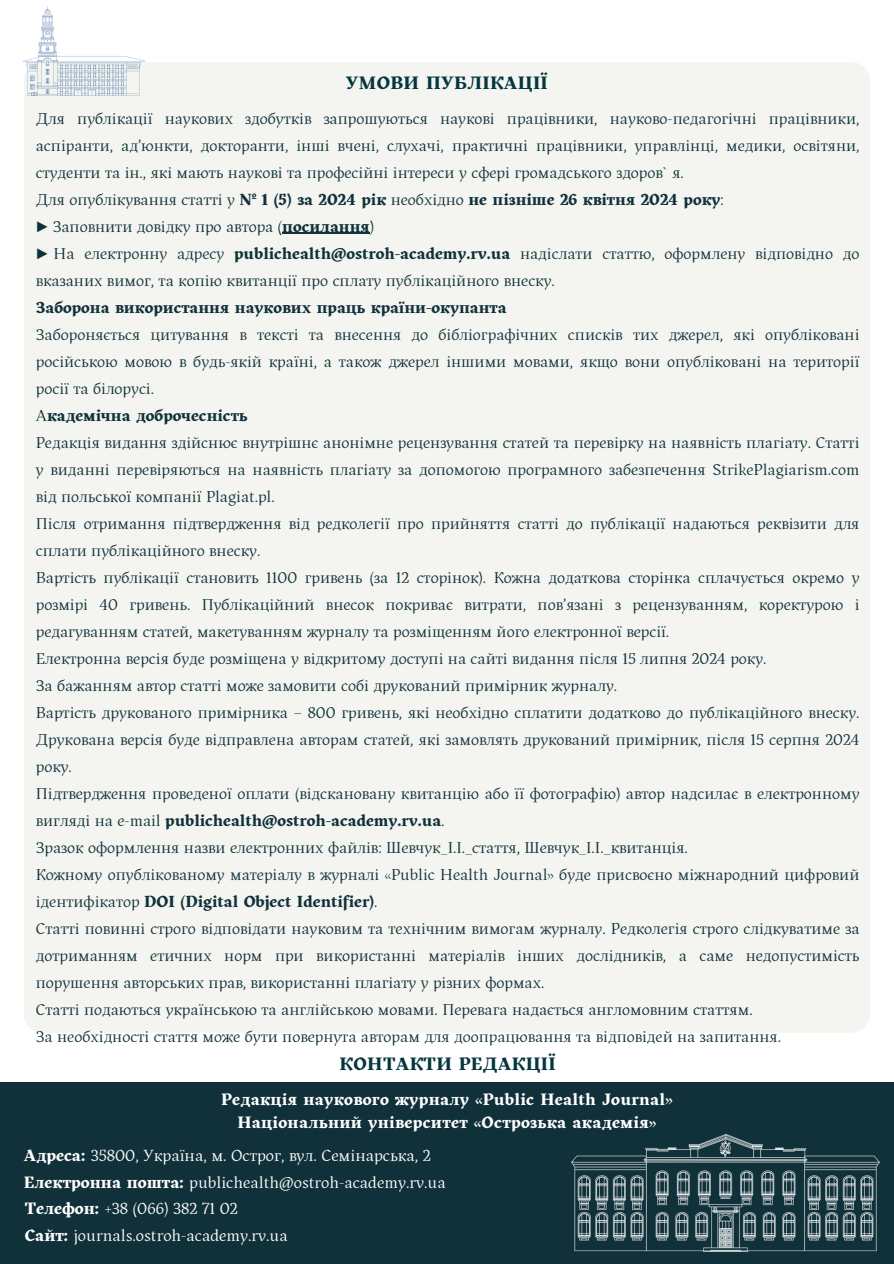
<style>
.page{position:relative;width:894px;height:1264px;background:#fff}
.page>*{position:absolute;margin:0;border:0;box-sizing:border-box;transform-origin:0 0}
.t1{font:700 18px "Kitsch";letter-spacing:.02em;color:#05363f}
.t2{font:16.5px/27px "Kitsch";color:#fff}
.t3{font:700 16.5px/23.7px "Kitsch";letter-spacing:.02em;color:#fff;text-align:center}
.t4{font:16.05px/27px "Kitsch";color:#11313a}
.t5{font:700 16.05px "Kitsch";color:#11313a}
.s1{font-weight:700}
</style>
<div class="page">
<div style="left:24px;top:62px;width:845px;height:970px;background:#f4f5f1;border-radius:18px"></div>
<hr style="left:282px;top:233px;width:88px;height:1px;background:#11313a">
<div style="left:0;top:1081px;width:893px;height:182px;background:#11313a"></div>
<img style="left:24px;top:7px;width:120px;height:89px">
<img style="left:571px;top:1134px;width:308px;height:117px">
<p class="t1" style="left:346px;top:73px;width:203px">УМОВИ ПУБЛІКАЦІЇ</p>
<p class="t4" style="left:36px;top:106px;width:824px">Для публікації наукових здобутків запрошуються наукові працівники, науково-педагогічні працівники, аспіранти, ад’юнкти, докторанти, інші вчені, слухачі, практичні працівники, управлінці, медики, освітяни, студенти та ін., які мають наукові та професійні інтереси у сфері громадського здоров`я.<br>Для опублікування статті у <span class="s1">№ 1 (5) за 2024 рік</span> необхідно <span class="s1">не пізніше 26 квітня 2024 року</span>:<br>▶ Заповнити довідку про автора (<span class="s1">посилання</span>)<br>▶ На електронну адресу <span class="s1">publichealth@ostroh-academy.rv.ua</span> надіслати статтю, оформлену відповідно до вказаних вимог, та копію квитанції про сплату публікаційного внеску.</p>
<p class="t5" style="left:36px;top:298px;width:472px">Заборона використання наукових праць країни-окупанта</p>
<p class="t4" style="left:36px;top:322px;width:824px">Забороняється цитування в тексті та внесення до бібліографічних списків тих джерел, які опубліковані російською мовою в будь-якій країні, а також джерел іншими мовами, якщо вони опубліковані на території росії та білорусі.<br>А<span class="s1">кадемічна доброчесність<br></span>Редакція видання здійснює внутрішнє анонімне рецензування статей та перевірку на наявність плагіату. Статті у виданні перевіряються на наявність плагіату за допомогою програмного забезпечення StrikePlagiarism.com від польської компанії Plagiat.pl.<br>Після отримання підтвердження від редколегії про прийняття статті до публікації надаються реквізити для сплати публікаційного внеску.<br>Вартість публікації становить 1100 гривень (за 12 сторінок). Кожна додаткова сторінка сплачується окремо у розмірі 40 гривень. Публікаційний внесок покриває витрати, пов’язані з рецензуванням, коректурою і редагуванням статей, макетуванням журналу та розміщенням його електронної версії.<br>Електронна версія буде розміщена у відкритому доступі на сайті видання після 15 липня 2024 року.<br>За бажанням автор статті може замовити собі друкований примірник журналу.<br>Вартість друкованого примірника – 800 гривень, які необхідно сплатити додатково до публікаційного внеску.<br>Друкована версія буде відправлена авторам статей, які замовлять друкований примірник, після 15 серпня 2024 року.<br>Підтвердження проведеної оплати (відскановану квитанцію або її фотографію) автор надсилає в електронному вигляді на e-mail <span class="s1">publichealth@ostroh-academy.rv.ua</span>.<br>Зразок оформлення назви електронних файлів: Шевчук_І.І._стаття, Шевчук_І.І._квитанція.<br>Кожному опублікованому матеріалу в журналі «Public Health Journal» буде присвоєно міжнародний цифровий ідентифікатор <span class="s1">DOI (Digital Object Identifier)</span>.<br>Статті повинні строго відповідати науковим та технічним вимогам журналу. Редколегія строго слідкуватиме за дотриманням етичних норм при використанні матеріалів інших дослідників, а саме недопустимість порушення авторських прав, використанні плагіату у різних формах.<br>Статті подаються українською та англійською мовами. Перевага надається англомовним статтям.<br>За необхідності стаття може бути повернута авторам для доопрацювання та відповідей на запитання.</p>
<p class="t1" style="left:339px;top:1053px;width:217px">КОНТАКТИ РЕДАКЦІЇ</p>
<p class="t3" style="left:221px;top:1088px;width:452px">Редакція наукового журналу «Public Health Journal»<br>Національний університет «Острозька академія»</p>
<p class="t2" style="left:24px;top:1142px;width:423px"><span class="s1">Адреса:</span> 35800, Україна, м. Острог, вул. Семінарська, 2<br><span class="s1">Електронна пошта:</span> publichealth@ostroh-academy.rv.ua</p>
<p class="t2" style="left:25px;top:1195px;width:265px"><span class="s1">Телефон:</span> +38 (066) 382 71 02<br><span class="s1">Сайт:</span> journals.ostroh-academy.rv.ua</p>
</div>
